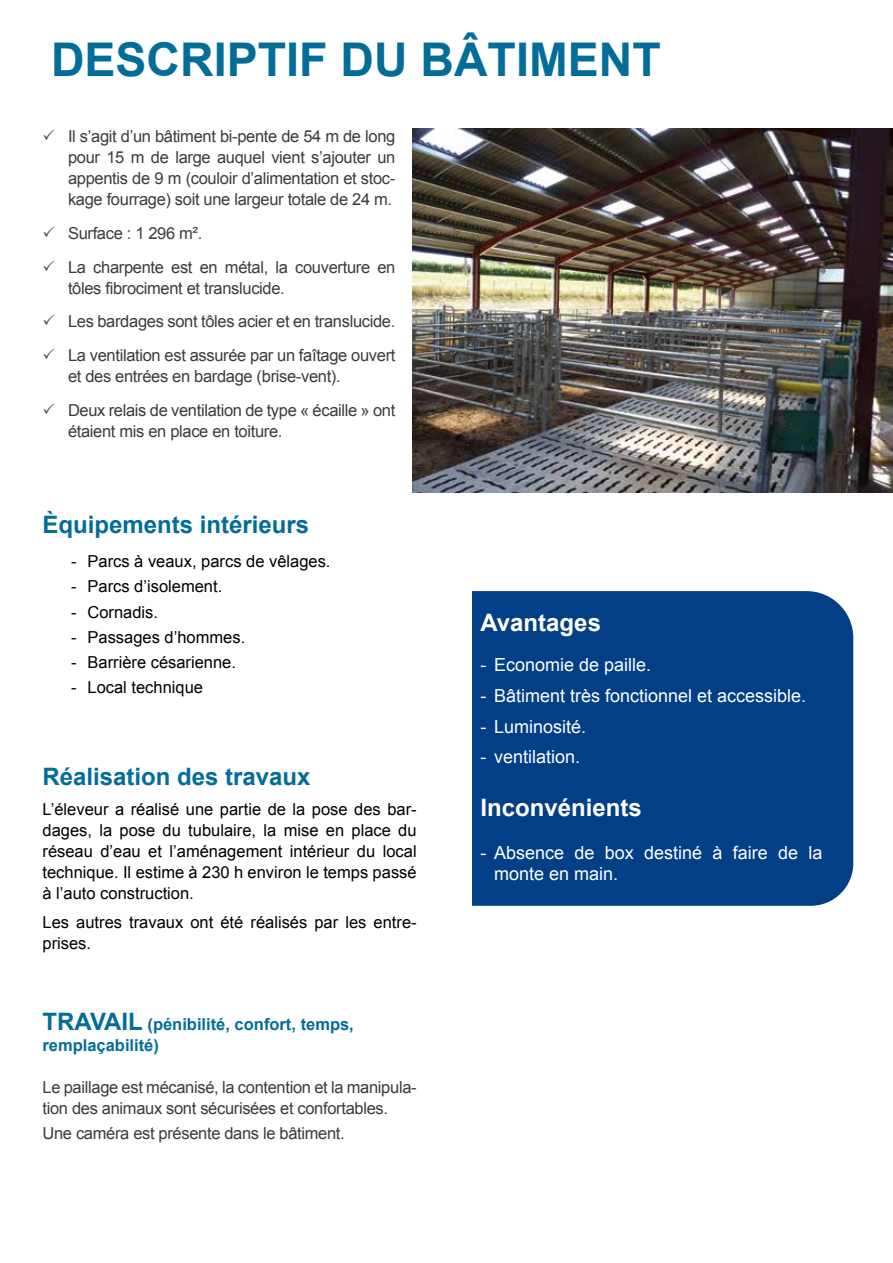
<style>
.page{position:relative;width:893px;height:1263px;background:#fff}
.page>*{position:absolute;margin:0;border:0;box-sizing:border-box;transform-origin:0 0}
.t1{font:700 46.5px "Arial";color:#036d9a}
.t2{font:700 24px "Arial";color:#036d9a}
.t3{font:700 24px "Arial";color:#fff}
.t4{font:18px/21px "Arial";color:#fff}
.t5{font:16.5px/21px "Arial";letter-spacing:-.02em;color:#3c3c3b}
.t6{font:16.5px/21px "Arial";color:#000;text-align:justify}
.t7{font:700 16.5px/21px "Arial";color:#036d9a}
.s1{font-size:24px}
</style>
<div class="page">
<div style="left:472px;top:591px;width:381px;height:315px;background:#033f86"></div>
<img style="left:413px;top:129px;width:480px;height:363px">
<h1 class="t1" style="left:51px;top:29px;width:611px">DESCRIPTIF DU BÂTIMENT</h1>
<p class="t5" style="left:68px;top:126px;width:329px;text-align:justify">Il s’agit d’un bâtiment bi-pente de 54 m de long pour 15 m de large auquel vient s’ajouter un appentis de 9 m (couloir d’alimentation et stoc&shy;kage fourrage) soit une largeur totale de 24 m.</p>
<p class="t5" style="left:68px;top:216px;width:329px;line-height:33.8px">Surface : 1 296 m².<br>La charpente est en métal, la couverture en</p>
<p class="t5" style="left:68px;top:271px;width:329px;line-height:33.8px">tôles fibrociment et translucide.<br>Les bardages sont tôles acier et en translucide.<br>La ventilation est assurée par un faîtage ouvert</p>
<p class="t5" style="left:68px;top:360px;width:329px;line-height:33.8px">et des entrées en bardage (brise-vent).<br>Deux relais de ventilation de type « écaille » ont</p>
<p class="t5" style="left:68px;top:421px;width:216px">étaient mis en place en toiture.</p>
<h2 class="t2" style="left:43px;top:509px;width:268px">Èquipements intérieurs</h2>
<p class="t6" style="left:71px;top:551px;width:261px">- Parcs à veaux, parcs de vêlages.</p>
<p class="t6" style="left:71px;top:576px;width:153px">- Parcs d’isolement.</p>
<p class="t6" style="left:71px;top:602px;width:89px">- Cornadis.</p>
<p class="t6" style="left:71px;top:627px;width:176px">- Passages d’hommes.</p>
<p class="t6" style="left:71px;top:652px;width:167px">- Barrière césarienne.</p>
<p class="t6" style="left:71px;top:677px;width:134px">- Local technique</p>
<h2 class="t2" style="left:43px;top:761px;width:270px">Réalisation des travaux</h2>
<p class="t6" style="left:43px;top:798px;width:376px">L’éleveur a réalisé une partie de la pose des bar&shy;dages, la pose du tubulaire, la mise en place du réseau d’eau et l’aménagement intérieur du local technique. Il estime à 230 h environ le temps passé à l’auto construction.</p>
<p class="t6" style="left:43px;top:912px;width:376px">Les autres travaux ont été réalisés par les entre&shy;prises.</p>
<p class="t7" style="left:43px;top:1014px;width:313px"><span class="s1">TRAVAIL</span> (pénibilité, confort, temps, remplaçabilité)</p>
<p class="t5" style="left:43px;top:1076px;width:376px">Le paillage est mécanisé, la contention et la manipula&shy;tion des animaux sont sécurisées et confortables.</p>
<p class="t5" style="left:43px;top:1123px;width:304px">Une caméra est présente dans le bâtiment.</p>
<h2 class="t3" style="left:480px;top:606px;width:122px">Avantages</h2>
<p class="t4" style="left:480px;top:654px;width:172px">- Economie de paille.</p>
<p class="t4" style="left:480px;top:685px;width:327px">- Bâtiment très fonctionnel et accessible.</p>
<p class="t4" style="left:480px;top:716px;width:107px">- Luminosité.</p>
<p class="t4" style="left:480px;top:747px;width:101px">- ventilation.</p>
<h2 class="t3" style="left:480px;top:792px;width:163px">Inconvénients</h2>
<p class="t4" style="left:494px;top:842px;width:330px;text-indent:-14px">- Absence de box destiné à faire de la monte en main.</p>
</div>
